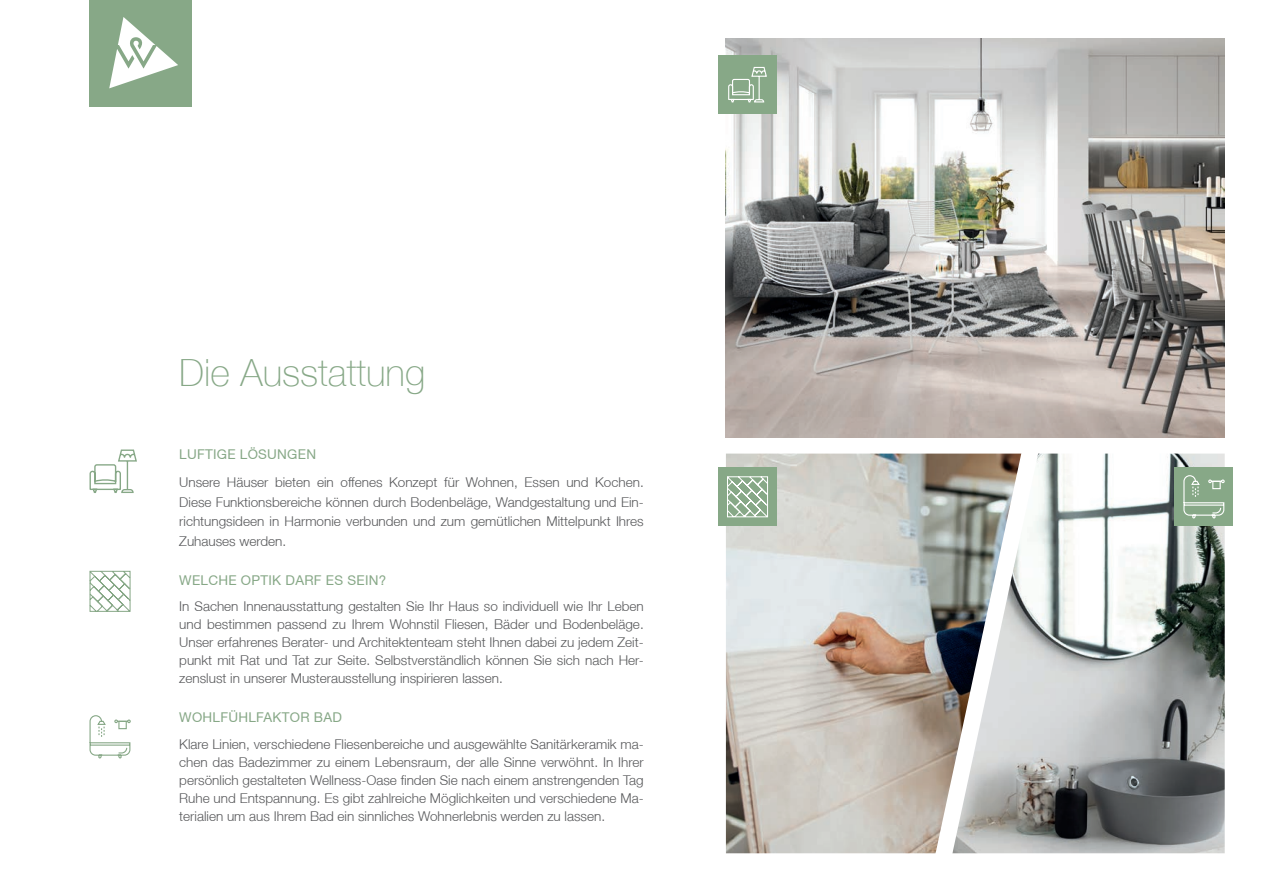
<style>
.page{position:relative;width:1263px;height:893px;background:#fff}
.page>*{position:absolute;margin:0;border:0;box-sizing:border-box;transform-origin:0 0}
.t1{font:100 37.5px "Helvetica Neue";color:#87a887}
.t2{font:300 13.5px/18px "Helvetica Neue";color:#57585a;text-align:justify}
.t3{font:13.5px "Helvetica Neue";letter-spacing:.02em;color:#87a887}
</style>
<div class="page">
<div style="left:90px;top:0;width:102px;height:106px;background:#87a887"></div>
<svg style="left:109px;top:17px;width:69px;height:71px"></svg>
<img style="left:1175px;top:454px;width:50px;height:399px">
<img style="left:726px;top:454px;width:165px;height:399px">
<svg style="left:891px;top:453px;width:284px;height:401px"></svg>
<img style="left:726px;top:38px;width:499px;height:400px">
<div style="left:718px;top:55px;width:59px;height:59px;background:#87a887"></div>
<div style="left:718px;top:467px;width:59px;height:59px;background:#87a887"></div>
<div style="left:1174px;top:467px;width:59px;height:59px;background:#87a887"></div>
<svg style="left:728px;top:66px;width:39px;height:37px"></svg>
<svg style="left:727px;top:476px;width:41px;height:42px"></svg>
<svg style="left:1183px;top:475px;width:42px;height:44px"></svg>
<svg style="left:89px;top:449px;width:48px;height:44px"></svg>
<svg style="left:89px;top:570px;width:42px;height:42px"></svg>
<svg style="left:89px;top:715px;width:42px;height:44px"></svg>
<p class="t1" style="left:179px;top:351px;width:247px">Die Ausstattung</p>
<p class="t3" style="left:179px;top:446px;width:138px">LUFTIGE LÖSUNGEN</p>
<p class="t2" style="left:179px;top:472px;width:466px;line-height:19.5px">Unsere Häuser bieten ein offenes Konzept für Wohnen, Essen und Kochen.<br>Diese Funktionsbereiche können durch Bodenbeläge, Wandgestaltung und Ein&shy;richtungsideen in Harmonie verbunden und zum gemütlichen Mittelpunkt Ihres Zuhauses werden.</p>
<p class="t3" style="left:179px;top:572px;width:209px">WELCHE OPTIK DARF ES SEIN?</p>
<p class="t2" style="left:179px;top:597px;width:466px">In Sachen Innenausstattung gestalten Sie Ihr Haus so individuell wie Ihr Leben und bestimmen passend zu Ihrem Wohnstil Fliesen, Bäder und Bodenbeläge.<br>Unser erfahrenes Berater- und Architektenteam steht Ihnen dabei zu jedem Zeit&shy;punkt mit Rat und Tat zur Seite. Selbstverständlich können Sie sich nach Her&shy;zenslust in unserer Musterausstellung inspirieren lassen.</p>
<p class="t3" style="left:179px;top:709px;width:164px">WOHLFÜHLFAKTOR BAD</p>
<p class="t2" style="left:179px;top:735px;width:466px">Klare Linien, verschiedene Fliesenbereiche und ausgewählte Sanitärkeramik ma&shy;chen das Badezimmer zu einem Lebensraum, der alle Sinne verwöhnt. In Ihrer persönlich gestalteten Wellness-Oase finden Sie nach einem anstrengenden Tag Ruhe und Entspannung. Es gibt zahlreiche Möglichkeiten und verschiedene Ma&shy;terialien um aus Ihrem Bad ein sinnliches Wohnerlebnis werden zu lassen.</p>
</div>
